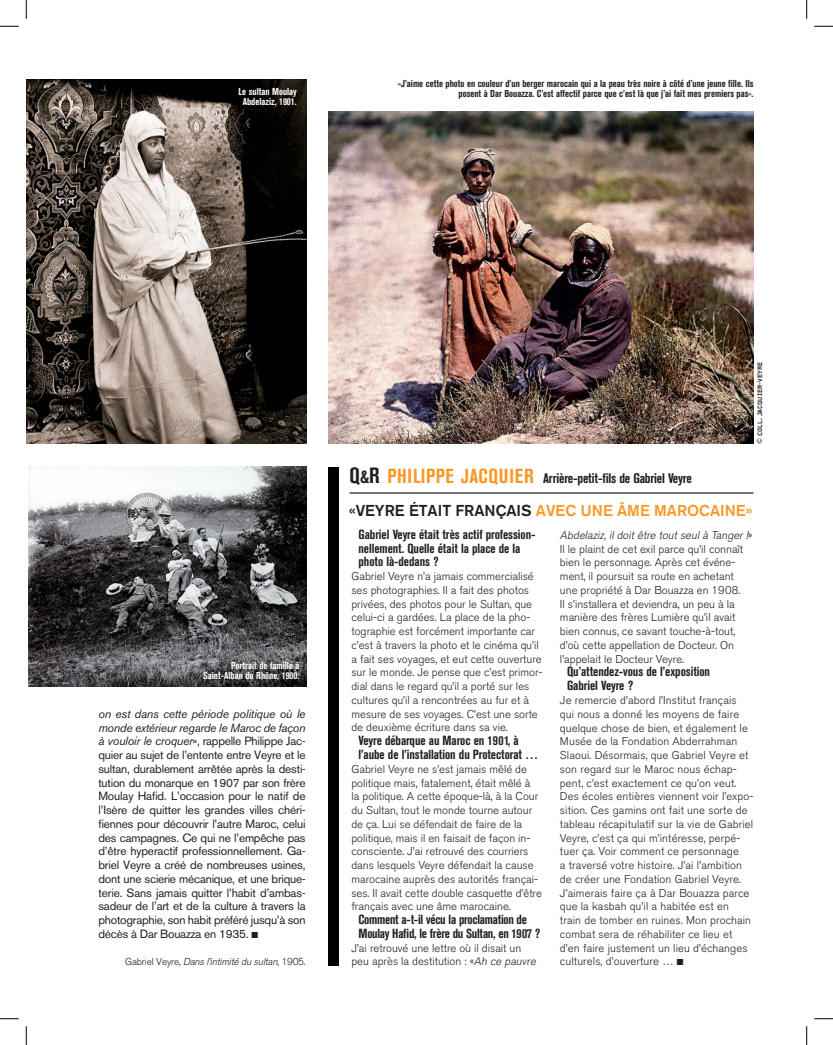
<style>
.page{position:relative;width:833px;height:1045px;background:#fff}
.page>*{position:absolute;margin:0;border:0;box-sizing:border-box;transform-origin:0 0}
.t1{font:500 15.75px "Akzidenz Grotesk BE";color:#f89828}
.t2{font:700 condensed 13.75px "Akzidenz Grotesk BE";letter-spacing:-.015em;color:#231f20}
.t3{font:700 condensed 13.12px/13.8px "Akzidenz Grotesk BE";letter-spacing:-.005em;color:#231f20}
.t4{font:11.88px/13.8px "Akzidenz Grotesk BE";letter-spacing:-.02em;color:#231f20;text-align:justify}
.t5{font:300 11.25px/13.8px "Akzidenz Grotesk BE";color:#231f20}
.t6{font:700 condensed 10px "Akzidenz Grotesk BE";color:#231f20}
.t7{font:700 condensed 10px/10px "Akzidenz Grotesk BE";color:#fff;text-align:right}
.t8{font:italic 300 10px "Akzidenz Grotesk BE";color:#231f20}
.t9{font:700 6.25px "Alpha Headline Pro";letter-spacing:.005em;color:#231f20}
.s1{font-size:21.88px}
.s2{font-size:17.5px}
.s3{font-size:20.12px;color:#f89828}
.s4{font-family:"Akzidenz Grotesk BE";font-stretch:condensed;font-size:7.5px}
.s5{font-style:italic}
.s6{font-style:normal}
.s7{color:#231f20}
</style>
<div class="page">
<img style="left:26px;top:79px;width:280px;height:364px">
<img style="left:329px;top:112px;width:424px;height:332px">
<img style="left:28px;top:466px;width:278px;height:220px">
<div style="left:328px;top:467px;width:11px;height:498px;background:#000"></div>
<hr style="left:349px;top:492px;width:404px;height:1px;background:#231f20">
<svg style="left:0;top:25px;width:19px;height:2px"></svg>
<svg style="left:814px;top:25px;width:18px;height:2px"></svg>
<svg style="left:0;top:1018px;width:19px;height:1px"></svg>
<svg style="left:814px;top:1018px;width:18px;height:1px"></svg>
<svg style="left:25px;top:0;width:2px;height:19px"></svg>
<svg style="left:25px;top:1026px;width:2px;height:19px"></svg>
<svg style="left:806px;top:0;width:1px;height:19px"></svg>
<svg style="left:806px;top:1026px;width:1px;height:19px"></svg>
<p class="t6" style="left:398px;top:80px;width:357px">«J’aime cette photo en couleur d’un berger marocain qui a la peau très noire à côté d’une jeune fille. Ils</p>
<p class="t7" style="left:238px;top:88px;width:60px">Le sultan Moulay</p>
<p class="t6" style="left:458px;top:90px;width:296px">posent à Dar Bouazza. C’est affectif parce que c’est là que j’ai fait mes premiers pas».</p>
<p class="t7" style="left:242px;top:98px;width:55px">Abdelaziz, 1901.</p>
<p class="t2" style="left:349px;top:473px;width:343px"><span class="s1">Q</span><span class="s2">&amp;</span><span class="s1">R</span> <span class="s3">PHILIPPE JACQUIER</span> Arrière-petit-fils de Gabriel Veyre</p>
<p class="t9" style="left:755px;top:444px;width:84px;rotate:-90deg"><span class="s4">©</span> COLL. JACQUIER-VEYRE</p>
<p class="t7" style="left:203px;top:662px;width:98px">Portrait de famille à<br>Saint-Alban du Rhône, 1900.</p>
<p class="t4" style="left:98px;top:708px;width:209px"><span class="s5">on est dans cette période politique où le monde extérieur regarde le Maroc de façon à vouloir le croquer</span>», rappelle Philippe Jac&shy;quier au sujet de l’entente entre Veyre et le sultan, durablement arrêtée après la desti&shy;tution du monarque en 1907 par son frère Moulay Hafid. L’occasion pour le natif de l’Isère de quitter les grandes villes chéri&shy;fiennes pour découvrir l’autre Maroc, celui des campagnes. Ce qui ne l’empêche pas d’être hyperactif professionnellement. Ga&shy;briel Veyre a créé de nombreuses usines, dont une scierie mécanique, et une brique&shy;terie. Sans jamais quitter l’habit d’ambas&shy;sadeur de l’art et de la culture à travers la photographie, son habit préféré jusqu’à son décès à Dar Bouazza en 1935. ■</p>
<p class="t8" style="left:125px;top:958px;width:182px"><span class="s6">G a b r i e l Vey re ,</span> Dans l’intimité du sultan,<span class="s6">1 9 0 5 .</span></p>
<h1 class="t1" style="left:348px;top:505px;width:405px"><span class="s7">«VEYRE ÉTAIT FRANÇAIS</span> AVEC UNE ÂME MAROCAINE»</h1>
<p class="t3" style="left:358px;top:528px;width:178px">Gabriel Veyre était très actif profession&shy;nellement. Quelle était la place de la photo là-dedans ?</p>
<p class="t5" style="left:351px;top:571px;width:192px">Gabriel Veyre n’a jamais commercialisé ses photographies. Il a fait des photos privées, des photos pour le Sultan, que celui-ci a gardées. La place de la pho&shy;tographie est forcément importante car c’est à travers la photo et le cinéma qu’il a fait ses voyages, et eut cette ouverture sur le monde. Je pense que c’est primor&shy;dial dans le regard qu’il a porté sur les cultures qu’il a rencontrées au fur et à mesure de ses voyages. C’est une sorte de deuxième écriture dans sa vie.</p>
<p class="t3" style="left:358px;top:735px;width:181px">Veyre débarque au Maroc en 1901, à l’aube de l’installation du Protectorat …</p>
<p class="t5" style="left:351px;top:763px;width:192px">Gabriel Veyre ne s’est jamais mêlé de politique mais, fatalement, était mêlé à<br>la politique. A cette époque-là, à la Cour du Sultan, tout le monde tourne autour de ça. Lui se défendait de faire de la politique, mais il en faisait de façon in&shy;consciente. J’ai retrouvé des courriers dans lesquels Veyre défendait la cause marocaine auprès des autorités françai&shy;ses. Il avait cette double casquette d’être français avec une âme marocaine.</p>
<p class="t3" style="left:358px;top:913px;width:183px">Comment a-t-il vécu la proclamation de<br>Moulay Hafid, le frère du Sultan, en 1907 ?</p>
<p class="t5" style="left:351px;top:942px;width:188px">J’ai retrouvé une lettre où il disait un peu après la destitution : «<span class="s5">Ah ce pauvre</span></p>
<p class="t5" style="left:559px;top:529px;width:194px"><span class="s5">Abdelaziz, il doit être tout seul à Tanger !</span>» Il le plaint de cet exil parce qu’il connaît bien le personnage. Après cet événe&shy;ment, il poursuit sa route en achetant une propriété à Dar Bouazza en 1908.<br>Il s’installera et deviendra, un peu à la manière des frères Lumière qu’il avait bien connus, ce savant touche-à-tout, d’où cette appellation de Docteur. On l’appelait le Docteur Veyre.</p>
<p class="t3" style="left:566px;top:666px;width:144px">Qu’attendez-vous de l’exposition<br>Gabriel Veyre ?</p>
<p class="t5" style="left:559px;top:694px;width:195px">Je remercie d’abord l’Institut français qui nous a donné les moyens de faire quelque chose de bien, et également le Musée de la Fondation Abderrahman Slaoui. Désormais, que Gabriel Veyre et son regard sur le Maroc nous échap&shy;pent, c’est exactement ce qu’on veut.<br>Des écoles entières viennent voir l’expo&shy;sition. Ces gamins ont fait une sorte de tableau récapitulatif sur la vie de Gabriel Veyre, c’est ça qui m’intéresse, perpé&shy;tuer ça. Voir comment ce personnage<br>a traversé votre histoire. J’ai l’ambition de créer une Fondation Gabriel Veyre.<br>J’aimerais faire ça à Dar Bouazza parce que la kasbah qu’il a habitée est en<br>train de tomber en ruines. Mon prochain combat sera de réhabiliter ce lieu et d’en faire justement un lieu d’échanges culturels, d’ouverture … ■</p>
</div>
